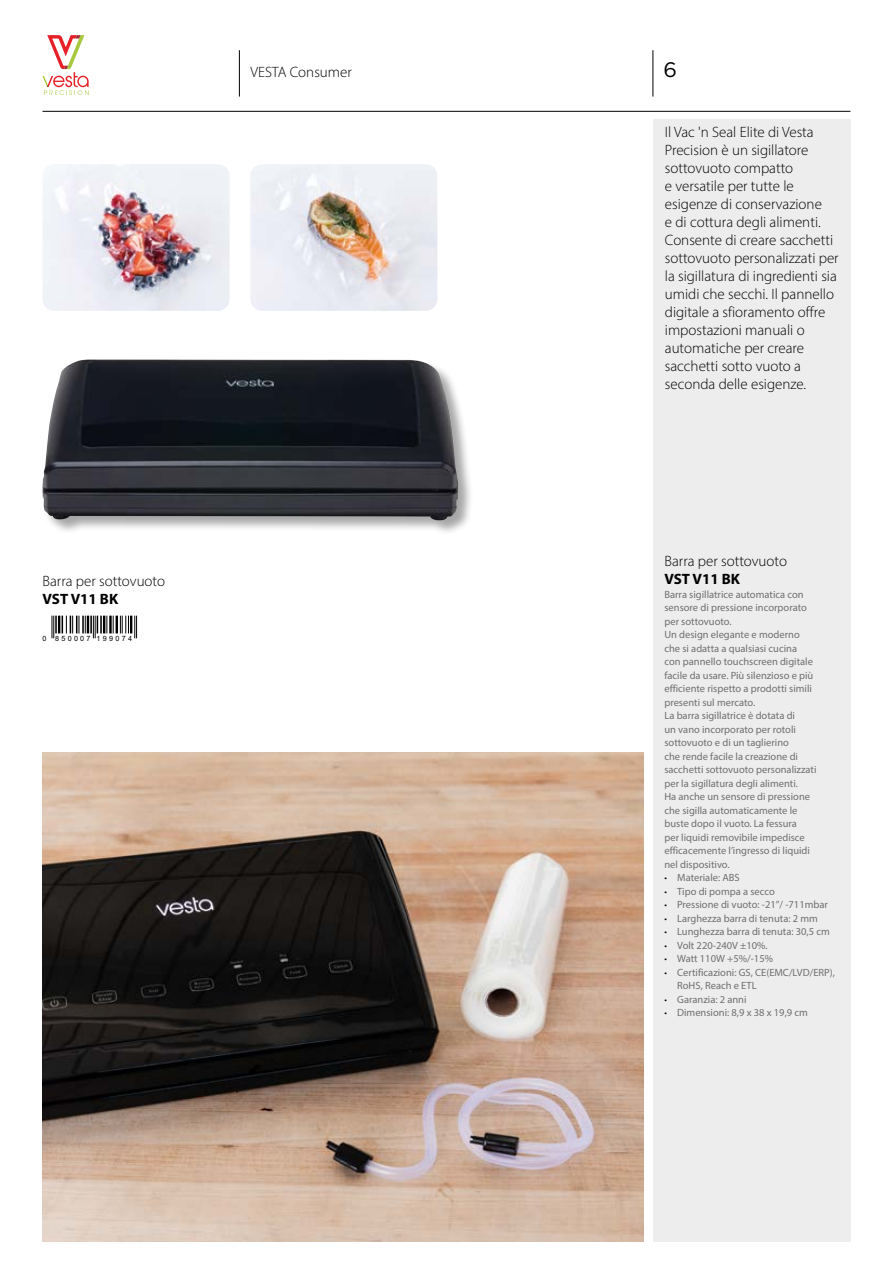
<style>
.page{position:relative;width:893px;height:1263px;background:#fff}
.page>*{position:absolute;margin:0;border:0;box-sizing:border-box;transform-origin:0 0}
.t1{font:21px "Gotham";color:#000}
.t2{font:300 15px/18px "Myriad Pro";color:#000}
.t3{font:700 15px "Myriad Pro";color:#000}
.t4{font:10.5px/13.5px "Myriad Pro";color:#706f6f}
.t5{font:7.2px "Arial";letter-spacing:.32em;color:#000}
.s1{font-weight:300;font-stretch:condensed;color:#000}
</style>
<div class="page">
<div style="left:653px;top:119px;width:197px;height:1123px;background:#ededed"></div>
<hr style="left:43px;top:111px;width:807px;height:1px;background:#000">
<hr style="left:653px;top:50px;width:1px;height:47px;background:#000">
<svg style="left:43px;top:35px;width:46px;height:60px"></svg>
<img style="left:43px;top:752px;width:600px;height:490px">
<div style="left:42px;top:359px;width:432px;height:177px;background:#000;opacity:.35"></div>
<img style="left:43px;top:359px;width:415px;height:163px">
<img style="left:43px;top:164px;width:187px;height:147px">
<img style="left:250px;top:164px;width:187px;height:147px">
<svg style="left:52px;top:616px;width:85px;height:22px"></svg>
<hr style="left:239px;top:50px;width:1px;height:47px;background:#000">
<h2 class="t2" style="left:43px;top:572px;width:124px">Barra per sottovuoto</h2>
<h2 class="t3" style="left:43px;top:589px;width:77px">VST V11 BK</h2>
<p class="t5" style="left:43px;top:633px;width:91px">0 850007 199074</p>
<h2 class="t2" style="left:250px;top:63px;width:103px">VESTA Consumer</h2>
<h1 class="t1" style="left:663px;top:58px;width:15px">6</h1>
<p class="t2" style="left:665px;top:123px;width:175px">Il Vac 'n Seal Elite di Vesta<br>Precision è un sigillatore sottovuoto compatto<br>e versatile per tutte le esigenze di conservazione<br>e di cottura degli alimenti.<br>Consente di creare sacchetti sottovuoto personalizzati per la sigillatura di ingredienti sia umidi che secchi. Il pannello digitale a sfioramento offre impostazioni manuali o automatiche per creare sacchetti sotto vuoto a seconda delle esigenze.</p>
<h2 class="t2" style="left:664px;top:552px;width:124px">Barra per sottovuoto</h2>
<h2 class="t3" style="left:664px;top:569px;width:77px">VST V11 BK</h2>
<p class="t4" style="left:664px;top:587px;width:154px">Barra sigillatrice automatica con sensore di pressione incorporato per sottovuoto.<br>Un design elegante e moderno che si adatta a qualsiasi cucina<br>con pannello touchscreen digitale facile da usare. Più silenzioso e più efficiente rispetto a prodotti simili presenti sul mercato.<br>La barra sigillatrice è dotata di<br>un vano incorporato per rotoli sottovuoto e di un taglierino<br>che rende facile la creazione di sacchetti sottovuoto personalizzati per la sigillatura degli alimenti.<br>Ha anche un sensore di pressione che sigilla automaticamente le buste dopo il vuoto. La fessura<br>per liquidi removibile impedisce efficacemente l’ingresso di liquidi nel dispositivo.</p>
<p class="t4" style="left:664px;top:871px;width:77px"><span class="s1">•</span> Materiale: ABS</p>
<p class="t4" style="left:664px;top:884px;width:112px"><span class="s1">•</span> Tipo di pompa a secco</p>
<p class="t4" style="left:664px;top:898px;width:165px"><span class="s1">•</span> Pressione di vuoto: -21”/ -711mbar</p>
<p class="t4" style="left:664px;top:911px;width:155px"><span class="s1">•</span> Larghezza barra di tenuta: 2 mm</p>
<p class="t4" style="left:664px;top:925px;width:167px"><span class="s1">•</span> Lunghezza barra di tenuta: 30,5 cm</p>
<p class="t4" style="left:664px;top:938px;width:105px"><span class="s1">•</span> Volt 220-240V ±10%.</p>
<p class="t4" style="left:664px;top:952px;width:110px"><span class="s1">•</span> Watt 110W +5%/-15%</p>
<p class="t4" style="left:677px;top:965px;width:159px;text-indent:-13px"><span class="s1">•</span> Certificazioni: GS, CE(EMC/LVD/ERP),<br>RoHS, Reach e ETL</p>
<p class="t4" style="left:664px;top:992px;width:84px"><span class="s1">•</span> Garanzia: 2 anni</p>
<p class="t4" style="left:664px;top:1006px;width:145px"><span class="s1">•</span> Dimensioni: 8,9 x 38 x 19,9 cm</p>
</div>
